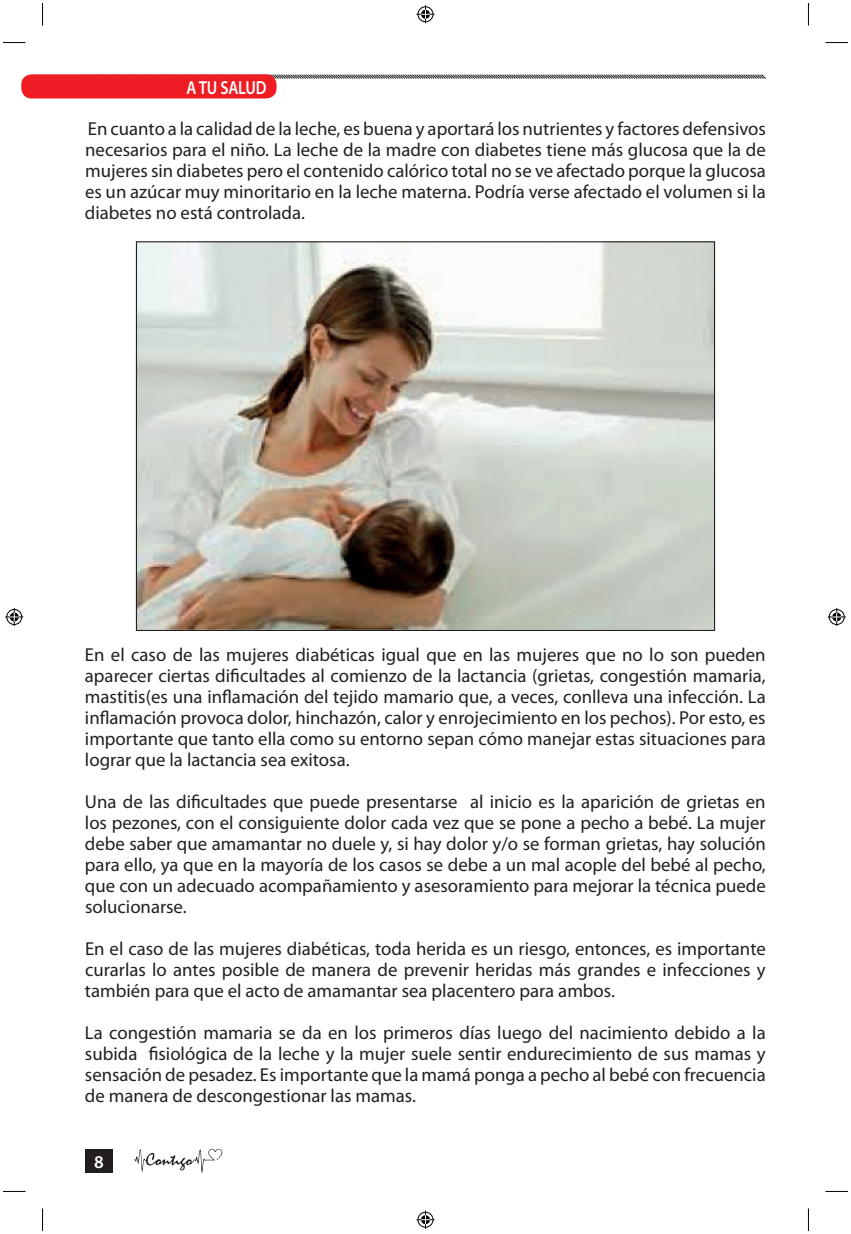
<style>
.page{position:relative;width:851px;height:1234px;background:#fff}
.page>*{position:absolute;margin:0;border:0;box-sizing:border-box;transform-origin:0 0}
.t1{font:600 18.9px "Myriad Pro";letter-spacing:-.01em;color:#fff;scale:.83 1}
.t2{font:18.75px/21px "Myriad Pro";color:#231f20;text-align:justify}
.t3{font:600 18px "Myriad Pro";color:#fff}
</style>
<div class="page">
<div style="left:85px;top:1148px;width:28px;height:24px;background:#231f20"></div>
<svg style="left:269px;top:74px;width:497px;height:6px"></svg>
<svg style="left:134px;top:1148px;width:88px;height:24px"></svg>
<div style="left:21px;top:74px;width:255px;height:24px;background:#ee1d23;border-radius:10px"></div>
<img style="left:138px;top:243px;width:575px;height:386px">
<svg style="left:3px;top:42px;width:23px;height:1px"></svg>
<svg style="left:825px;top:42px;width:22px;height:1px"></svg>
<svg style="left:3px;top:1190px;width:22px;height:1px"></svg>
<svg style="left:826px;top:1190px;width:21px;height:1px"></svg>
<svg style="left:42px;top:3px;width:1px;height:23px"></svg>
<svg style="left:42px;top:1208px;width:1px;height:22px"></svg>
<svg style="left:808px;top:3px;width:1px;height:23px"></svg>
<svg style="left:808px;top:1208px;width:1px;height:22px"></svg>
<svg style="left:416px;top:5px;width:18px;height:18px"></svg>
<svg style="left:416px;top:1210px;width:18px;height:18px"></svg>
<svg style="left:5px;top:608px;width:18px;height:18px"></svg>
<svg style="left:827px;top:608px;width:18px;height:18px"></svg>
<p class="t1" style="left:186px;top:75px;width:98px">A TU SALUD</p>
<p class="t2" style="left:85px;top:118px;width:682px">En cuanto a la calidad de la leche, es buena y aportará los nutrientes y factores defensivos necesarios para el niño. La leche de la madre con diabetes tiene más glucosa que la de mujeres sin diabetes pero el contenido calórico total no se ve afectado porque la glucosa es un azúcar muy minoritario en la leche materna. Podría verse afectado el volumen si la diabetes no está controlada.</p>
<p class="t2" style="left:85px;top:643px;width:682px">En el caso de las mujeres diabéticas igual que en las mujeres que no lo son pueden aparecer ciertas dificultades al comienzo de la lactancia (grietas, congestión mamaria, mastitis(es una inflamación del tejido mamario que, a veces, conlleva una infección. La inflamación provoca dolor, hinchazón, calor y enrojecimiento en los pechos). Por esto, es importante que tanto ella como su entorno sepan cómo manejar estas situaciones para lograr que la lactancia sea exitosa.</p>
<p class="t2" style="left:85px;top:790px;width:682px">Una de las dificultades que puede presentarse al inicio es la aparición de grietas en los pezones, con el consiguiente dolor cada vez que se pone a pecho a bebé. La mujer debe saber que amamantar no duele y, si hay dolor y/o se forman grietas, hay solución para ello, ya que en la mayoría de los casos se debe a un mal acople del bebé al pecho, que con un adecuado acompañamiento y asesoramiento para mejorar la técnica puede solucionarse.</p>
<p class="t2" style="left:85px;top:937px;width:682px">En el caso de las mujeres diabéticas, toda herida es un riesgo, entonces, es importante curarlas lo antes posible de manera de prevenir heridas más grandes e infecciones y también para que el acto de amamantar sea placentero para ambos.</p>
<p class="t2" style="left:85px;top:1021px;width:682px">La congestión mamaria se da en los primeros días luego del nacimiento debido a la subida fisiológica de la leche y la mujer suele sentir endurecimiento de sus mamas y sensación de pesadez. Es importante que la mamá ponga a pecho al bebé con frecuencia de manera de descongestionar las mamas.</p>
<p class="t3" style="left:94px;top:1149px;width:11px">8</p>
</div>
